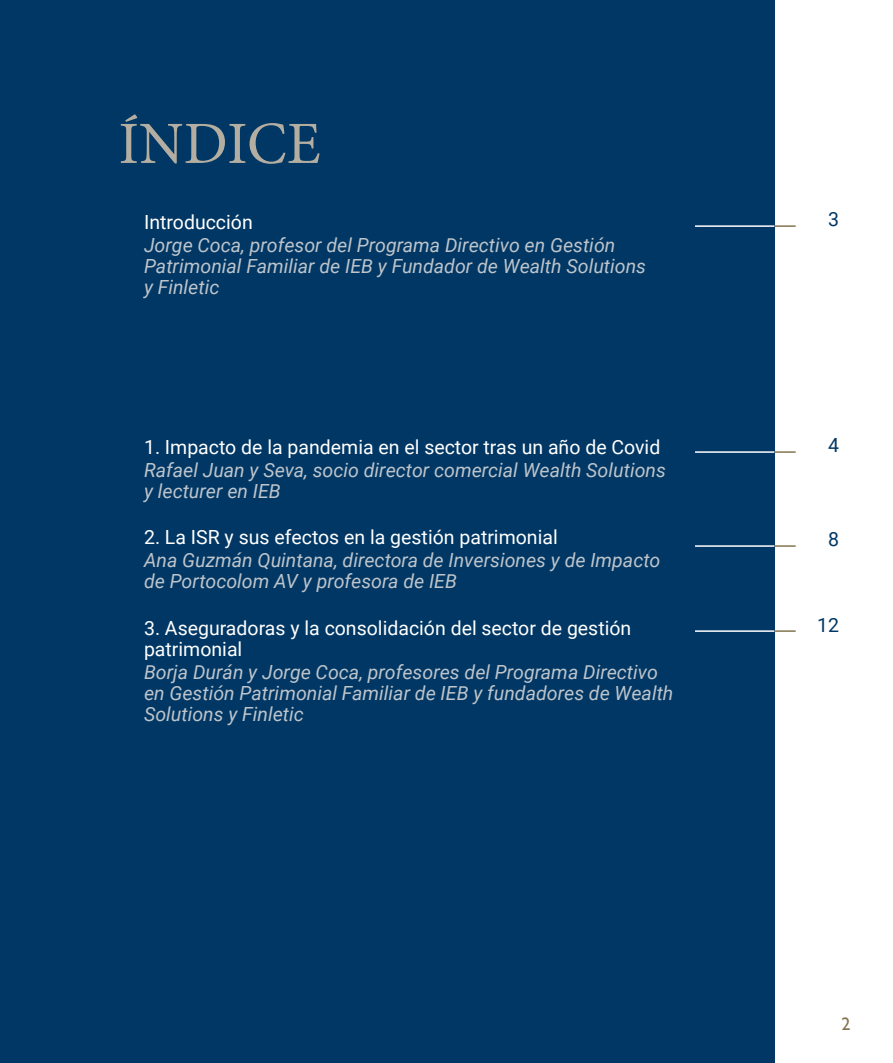
<style>
.page{position:relative;width:893px;height:1063px;background:#fff}
.page>*{position:absolute;margin:0;border:0;box-sizing:border-box;transform-origin:0 0}
.t1{font:60px "Minion Pro";color:#b3aea1}
.t2{font:italic 19.5px/21px "Roboto";color:#bec4cb}
.t3{font:19.5px/21px "Roboto";color:#fff}
.t4{font:19.5px "Roboto";color:#003764}
.t5{font:18px "Gill Sans";color:#837550}
</style>
<div class="page">
<div style="left:0;top:0;width:774px;height:1063px;background:#003764"></div>
<hr style="left:695px;top:630px;width:79px;height:2px;background:#fff">
<hr style="left:695px;top:545px;width:79px;height:2px;background:#fff">
<hr style="left:695px;top:451px;width:79px;height:2px;background:#fff">
<hr style="left:695px;top:225px;width:79px;height:2px;background:#fff">
<hr style="left:774px;top:630px;width:22px;height:2px;background:#837550">
<hr style="left:774px;top:545px;width:22px;height:2px;background:#837550">
<hr style="left:774px;top:451px;width:22px;height:2px;background:#837550">
<hr style="left:774px;top:225px;width:22px;height:2px;background:#837550">
<h1 class="t1" style="left:119px;top:104px;width:204px">ÍNDICE</h1>
<p class="t3" style="left:144px;top:211px;width:110px">Introducción</p>
<p class="t2" style="left:144px;top:234px;width:503px">Jorge Coca, profesor del Programa Directivo en Gestión<br>Patrimonial Familiar de IEB y Fundador de Wealth Solutions y Finletic</p>
<p class="t3" style="left:144px;top:436px;width:518px">1. Impacto de la pandemia en el sector tras un año de Covid</p>
<p class="t2" style="left:144px;top:459px;width:523px">Rafael Juan y Seva, socio director comercial Wealth Solutions y lecturer en IEB</p>
<p class="t3" style="left:144px;top:526px;width:415px">2. La ISR y sus efectos en la gestión patrimonial</p>
<p class="t2" style="left:144px;top:549px;width:518px">Ana Guzmán Quintana, directora de Inversiones y de Impacto de Portocolom AV y profesora de IEB</p>
<p class="t3" style="left:144px;top:616px;width:489px">3. Aseguradoras y la consolidación del sector de gestión patrimonial</p>
<p class="t2" style="left:144px;top:661px;width:531px">Borja Durán y Jorge Coca, profesores del Programa Directivo en Gestión Patrimonial Familiar de IEB y fundadores de Wealth<br>Solutions y Finletic</p>
<p class="t4" style="left:828px;top:206px;width:12px">3</p>
<p class="t4" style="left:828px;top:432px;width:12px">4</p>
<p class="t4" style="left:828px;top:526px;width:12px">8</p>
<p class="t4" style="left:817px;top:612px;width:23px">12</p>
<p class="t5" style="left:841px;top:1014px;width:10px">2</p>
</div>
